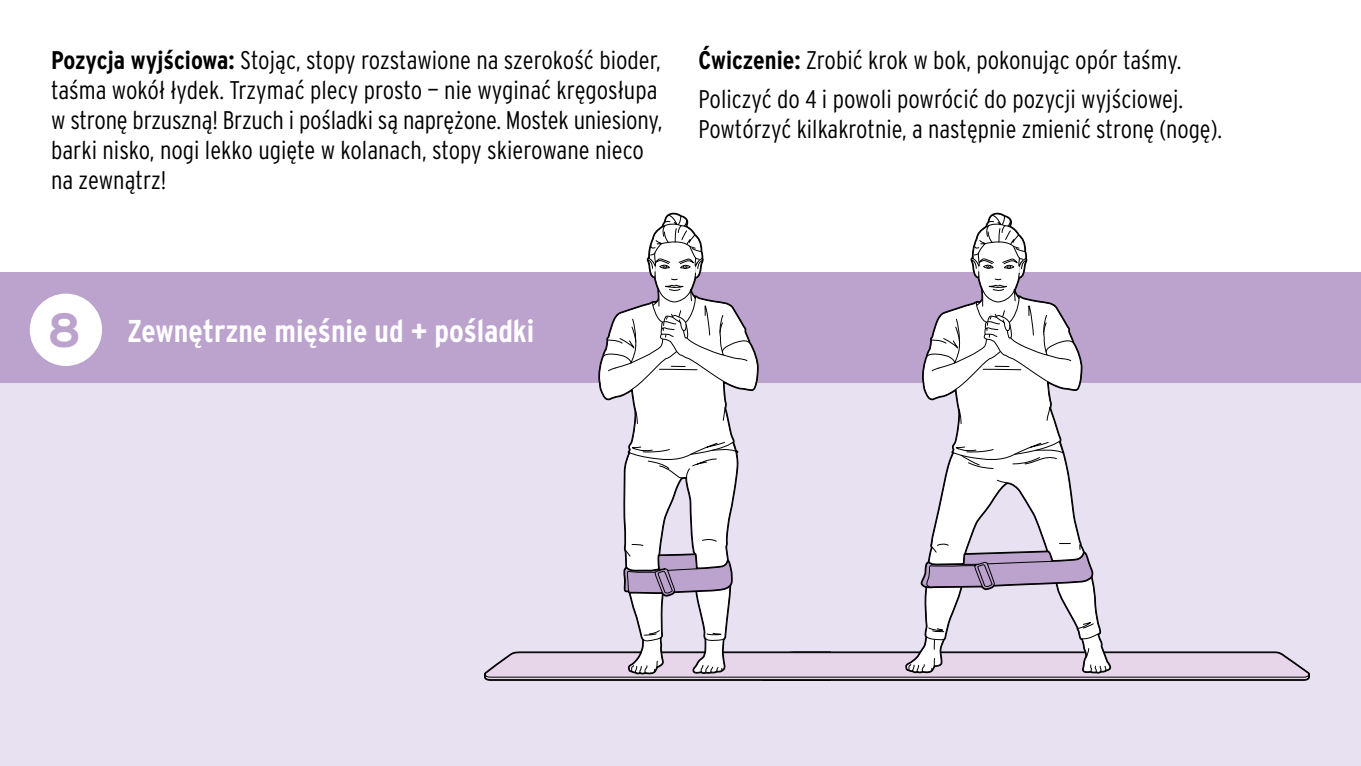
<style>
.page{position:relative;width:1361px;height:766px;background:#fff}
.page>*{position:absolute;margin:0;border:0;box-sizing:border-box;transform-origin:0 0}
.ID_M01_KREIS_SCHWARZ{font:700 48px "Interstate OT";color:#bca3ce}
.ID_ANREDE_GRUSS{font:700 condensed 31.5px "Interstate OT";color:#fff}
.ID_FLIESSTEXT{font:300 condensed 25.5px/30px "Interstate OT";color:#000}
.s1{font-weight:700}
</style>
<div class="page">
<div style="left:0;top:383px;width:1361px;height:382px;background:#e8e1f1"></div>
<div style="left:0;top:272px;width:1361px;height:111px;background:#bca3ce"></div>
<svg style="left:484px;top:213px;width:826px;height:467px"></svg>
<div style="left:31px;top:294px;width:70px;height:71px;background:#fff;border-radius:50%"></div>
<div style="left:30px;top:293px;width:72px;height:73px;border:2px solid #fff;border-radius:50%"></div>
<p class="ID_FLIESSTEXT" style="left:51px;top:45px;width:613px"><span class="s1">Pozycja wyjściowa:</span> Stojąc, stopy rozstawione na szerokość bioder, taśma wokół łydek. Trzymać plecy prosto — nie wyginać kręgosłupa w stronę brzuszną! Brzuch i pośladki są naprężone. Mostek uniesiony, barki nisko, nogi lekko ugięte w kolanach, stopy skierowane nieco na zewnątrz!</p>
<p class="ID_FLIESSTEXT" style="left:698px;top:45px;width:484px"><span class="s1">Ćwiczenie:</span> Zrobić krok w bok, pokonując opór taśmy.</p>
<p class="ID_FLIESSTEXT" style="left:698px;top:84px;width:525px">Policzyć do 4 i powoli powrócić do pozycji wyjściowej.<br>Powtórzyć kilkakrotnie, a następnie zmienić stronę (nogę).</p>
<p class="ID_M01_KREIS_SCHWARZ" style="left:47px;top:300px;width:35px">8</p>
<p class="ID_ANREDE_GRUSS" style="left:128px;top:311px;width:408px">Zewnętrzne mięśnie ud + pośladki</p>
</div>
